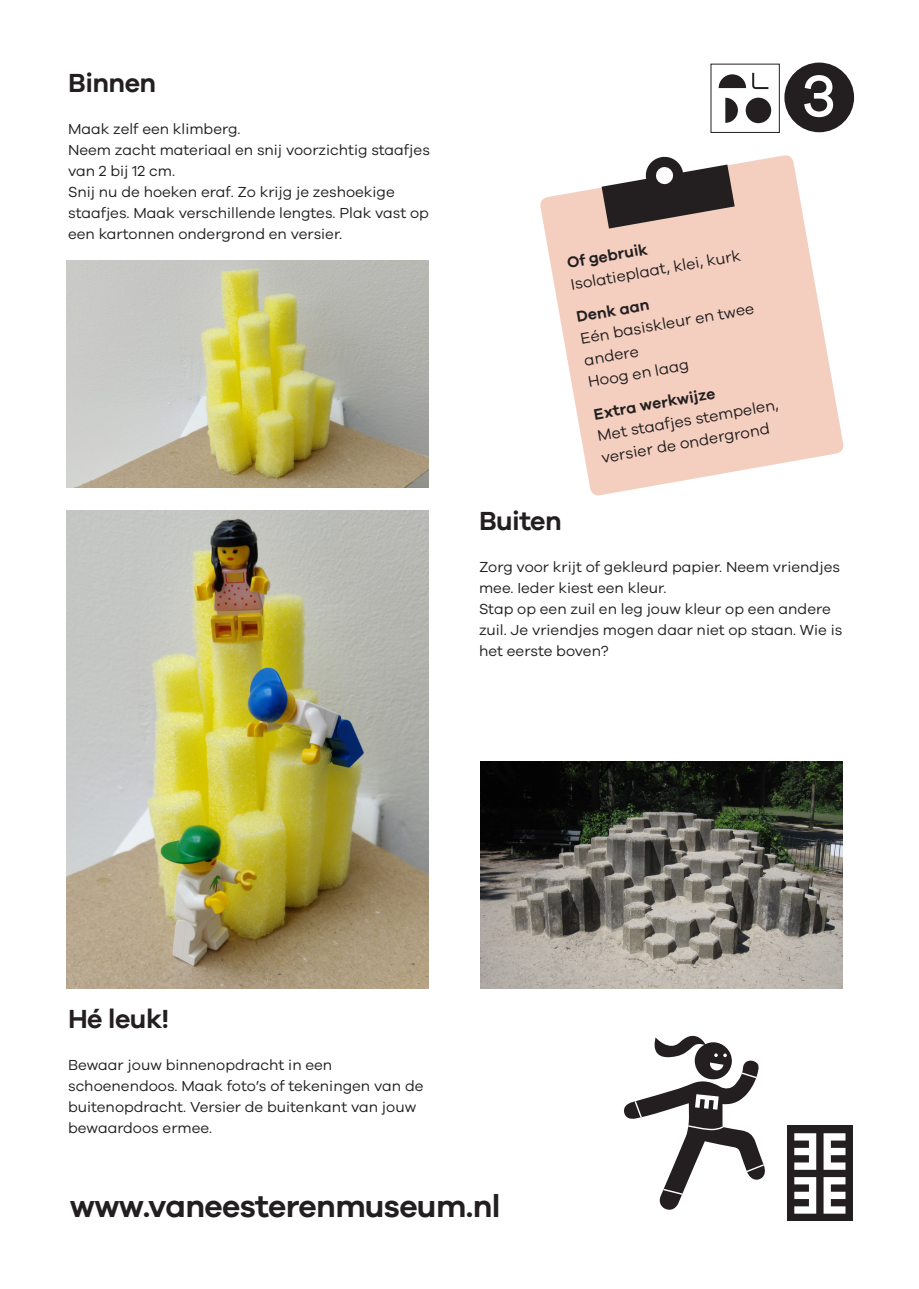
<style>
.page{position:relative;width:919px;height:1289px;background:#fff}
.page>*{position:absolute;margin:0;border:0;box-sizing:border-box;transform-origin:0 0}
.t1{font:500 60.3px "Galano Grotesque";color:#fff}
.t2{font:600 31.95px "Galano Grotesque";letter-spacing:-.02em;color:#231f20}
.t3{font:600 27px "Galano Grotesque";letter-spacing:-.02em;color:#231f20}
.t4{font:15.75px/22px "Galano Grotesque";color:#231f20}
.t5{font:600 15.75px "Galano Grotesque";color:#231f20}
.t6{font:15px/21px "Galano Grotesque";color:#231f20}
</style>
<div class="page">
<div style="left:787px;top:1125px;width:65px;height:95px;background:#231f20"></div>
<svg style="left:794px;top:1133px;width:51px;height:80px"></svg>
<div style="left:784px;top:63px;width:70px;height:69px;background:#231f20;border-radius:50%"></div>
<svg style="left:725px;top:98px;width:12px;height:25px"></svg>
<svg style="left:718px;top:72px;width:51px;height:18px"></svg>
<div style="left:745px;top:98px;width:26px;height:25px;background:#231f20;border-radius:50%"></div>
<img style="left:67px;top:260px;width:361px;height:227px">
<img style="left:67px;top:510px;width:361px;height:478px">
<img style="left:480px;top:761px;width:362px;height:227px">
<svg style="left:540px;top:155px;width:304px;height:341px;fill:#f4cfc0"></svg>
<svg style="left:601px;top:155px;width:133px;height:73px"></svg>
<svg style="left:624px;top:1035px;width:141px;height:175px"></svg>
<h3 class="t3" style="left:68px;top:67px;width:90px">Binnen</h3>
<p class="t6" style="left:68px;top:118px;width:363px">Maak zelf een klimberg.<br>Neem zacht materiaal en snij voorzichtig staafjes van 2 bij 12 cm.<br>Snij nu de hoeken eraf. Zo krijg je zeshoekige staafjes. Maak verschillende lengtes. Plak vast op een kartonnen ondergrond en versier.</p>
<h1 class="t1" style="left:801px;top:60px;width:36px">3</h1>
<p class="t5" style="left:565px;top:253px;width:83px;rotate:-10deg">Of gebruik</p>
<p class="t4" style="left:569px;top:273px;width:174px;rotate:-10deg">Isolatieplaat, klei, kurk</p>
<p class="t5" style="left:575px;top:307px;width:75px;rotate:-10deg">Denk aan</p>
<p class="t4" style="left:578px;top:327px;width:177px;rotate:-10deg">Eén basiskleur en twee andere<br>Hoog en laag</p>
<p class="t5" style="left:592px;top:405px;width:125px;rotate:-10deg">Extra werkwijze</p>
<p class="t4" style="left:595px;top:425px;width:185px;rotate:-10deg">Met staafjes stempelen, versier de ondergrond</p>
<h3 class="t3" style="left:479px;top:505px;width:84px">Buiten</h3>
<p class="t6" style="left:479px;top:556px;width:365px">Zorg voor krijt of gekleurd papier. Neem vriendjes mee. Ieder kiest een kleur.<br>Stap op een zuil en leg jouw kleur op een andere zuil. Je vriendjes mogen daar niet op staan. Wie is het eerste boven?</p>
<h3 class="t3" style="left:68px;top:1002px;width:103px">Hé leuk!</h3>
<p class="t6" style="left:68px;top:1054px;width:357px">Bewaar jouw binnenopdracht in een schoenendoos. Maak foto’s of tekeningen van de buitenopdracht. Versier de buitenkant van jouw bewaardoos ermee.</p>
<h2 class="t2" style="left:70px;top:1186px;width:432px">www.vaneesterenmuseum.nl</h2>
</div>
